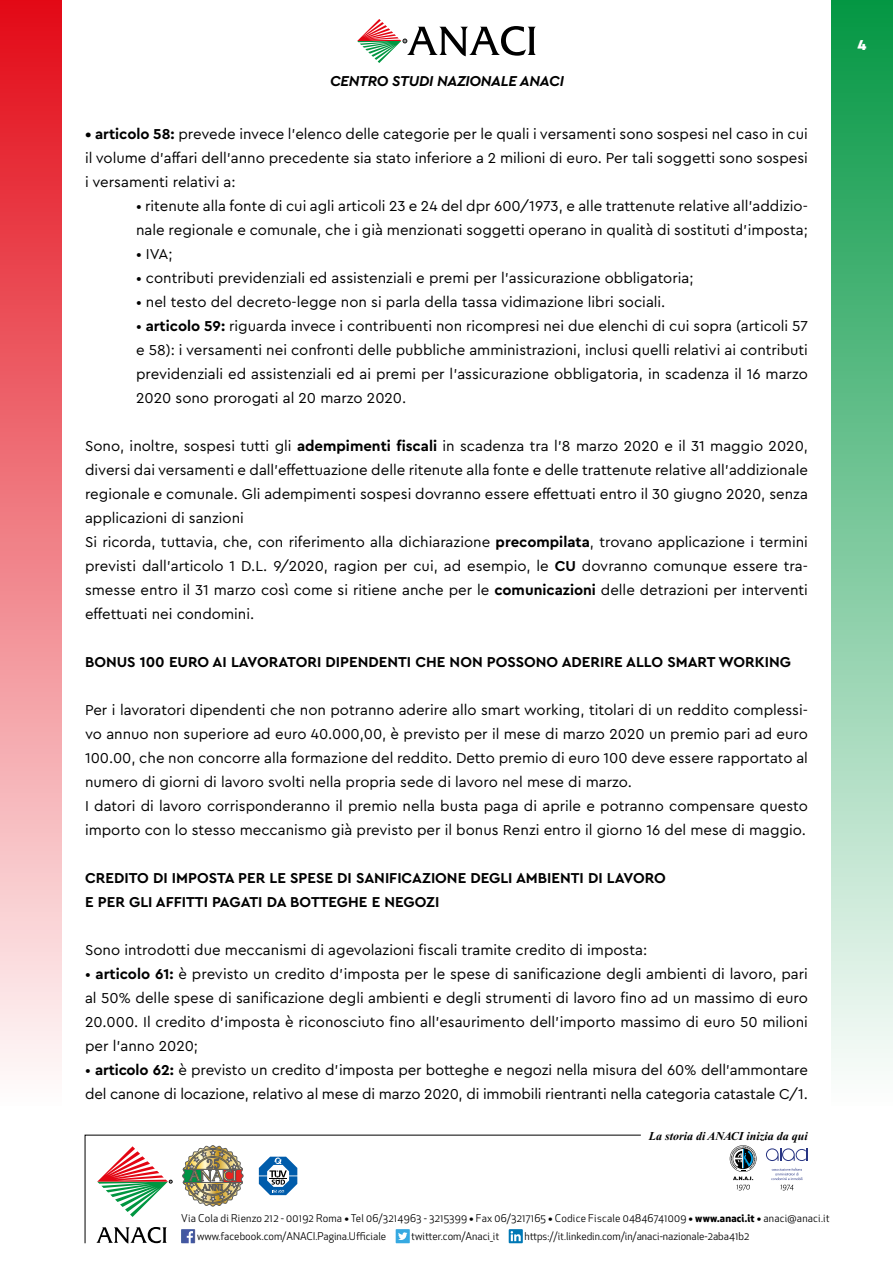
<style>
.page{position:relative;width:893px;height:1263px;background:#fff}
.page>*{position:absolute;margin:0;border:0;box-sizing:border-box;transform-origin:0 0}
.t1{font:15px/24px "Cera Pro";color:#000}
.t2{font:700 15px/24px "Cera Pro";color:#000}
.t3{font:italic 700 15px "Cera Pro";letter-spacing:-.02em;color:#000}
.t4{font:900 15px "Cera Pro";color:#fff}
.t5{font:italic 700 12px "Times New Roman";color:#000}
.t6{font:10.5px/18px "Apex New";letter-spacing:.02em;color:#000}
.t7{font:10.5px "Apex New";color:#000}
.s1{font-weight:700}
.s2{font-family:"Cera Pro";font-weight:700;font-style:italic}
</style>
<div class="page">
<div style="left:0;top:0;width:62px;height:1106px;background:linear-gradient(to bottom,#e30916,#fefcfd)"></div>
<div style="left:831px;top:0;width:62px;height:1106px;background:linear-gradient(to bottom,#049743,#fdfefd)"></div>
<svg style="left:357px;top:19px;width:179px;height:44px"></svg>
<svg style="left:766px;top:1148px;width:42px;height:13px"></svg>
<svg style="left:730px;top:1145px;width:26px;height:45px"></svg>
<svg style="left:771px;top:1168px;width:32px;height:22px"></svg>
<svg style="left:85px;top:1135px;width:556px;height:108px"></svg>
<div style="left:396px;top:1229px;width:14px;height:14px;background:#36a9e1"></div>
<svg style="left:398px;top:1232px;width:9px;height:8px"></svg>
<img style="left:181px;top:1229px;width:14px;height:14px">
<svg style="left:509px;top:1229px;width:14px;height:14px"></svg>
<svg style="left:511px;top:1231px;width:10px;height:10px"></svg>
<img style="left:182px;top:1145px;width:61px;height:61px">
<svg style="left:259px;top:1157px;width:38px;height:38px"></svg>
<svg style="left:96px;top:1227px;width:71px;height:16px"></svg>
<svg style="left:97px;top:1146px;width:75px;height:71px"></svg>
<p class="t3" style="left:330px;top:71px;width:235px">CENTRO STUDI NAZIONALE ANACI</p>
<p class="t1" style="left:85px;top:121px;width:724px;text-align:justify"><span class="s1">• articolo 58:</span> prevede invece l’elenco delle categorie per le quali i versamenti sono sospesi nel caso in cui il volume d’affari dell’anno precedente sia stato inferiore a 2 milioni di euro. Per tali soggetti sono sospesi i versamenti relativi a:</p>
<p class="t1" style="left:136px;top:193px;width:673px">• ritenute alla fonte di cui agli articoli 23 e 24 del dpr 600/1973, e alle trattenute relative all’addizio&shy;nale regionale e comunale, che i già menzionati soggetti operano in qualità di sostituti d’imposta;</p>
<p class="t1" style="left:136px;top:241px;width:38px">• IVA;</p>
<p class="t1" style="left:136px;top:265px;width:559px">• contributi previdenziali ed assistenziali e premi per l’assicurazione obbligatoria;</p>
<p class="t1" style="left:136px;top:289px;width:531px">• nel testo del decreto-legge non si parla della tassa vidimazione libri sociali.</p>
<p class="t1" style="left:136px;top:313px;width:673px;text-align:justify">• <span class="s1">articolo 59:</span> riguarda invece i contribuenti non ricompresi nei due elenchi di cui sopra (articoli 57 e 58): i versamenti nei confronti delle pubbliche amministrazioni, inclusi quelli relativi ai contributi previdenziali ed assistenziali ed ai premi per l’assicurazione obbligatoria, in scadenza il 16 marzo 2020 sono prorogati al 20 marzo 2020.</p>
<p class="t1" style="left:85px;top:433px;width:724px">Sono, inoltre, sospesi tutti gli <span class="s1">adempimenti fiscali</span> in scadenza tra l’8 marzo 2020 e il 31 maggio 2020, diversi dai versamenti e dall’effettuazione delle ritenute alla fonte e delle trattenute relative all’addizionale regionale e comunale. Gli adempimenti sospesi dovranno essere effettuati entro il 30 giugno 2020, senza applicazioni di sanzioni<br>Si ricorda, tuttavia, che, con riferimento alla dichiarazione <span class="s1">precompilata</span>, trovano applicazione i termini previsti dall’articolo 1 D.L. 9/2020, ragion per cui, ad esempio, le <span class="s1">CU</span> dovranno comunque essere tra&shy;smesse entro il 31 marzo così come si ritiene anche per le <span class="s1">comunicazioni</span> delle detrazioni per interventi effettuati nei condomini.</p>
<p class="t2" style="left:85px;top:649px;width:707px">BONUS 100 EURO AI LAVORATORI DIPENDENTI CHE NON POSSONO ADERIRE ALLO SMART WORKING</p>
<p class="t1" style="left:85px;top:697px;width:724px">Per i lavoratori dipendenti che non potranno aderire allo smart working, titolari di un reddito complessi&shy;vo annuo non superiore ad euro 40.000,00, è previsto per il mese di marzo 2020 un premio pari ad euro 100.00, che non concorre alla formazione del reddito. Detto premio di euro 100 deve essere rapportato al numero di giorni di lavoro svolti nella propria sede di lavoro nel mese di marzo.<br>I datori di lavoro corrisponderanno il premio nella busta paga di aprile e potranno compensare questo importo con lo stesso meccanismo già previsto per il bonus Renzi entro il giorno 16 del mese di maggio.</p>
<p class="t2" style="left:85px;top:865px;width:582px">CREDITO DI IMPOSTA PER LE SPESE DI SANIFICAZIONE DEGLI AMBIENTI DI LAVORO<br>E PER GLI AFFITTI PAGATI DA BOTTEGHE E NEGOZI</p>
<p class="t1" style="left:85px;top:937px;width:564px">Sono introdotti due meccanismi di agevolazioni fiscali tramite credito di imposta:</p>
<p class="t1" style="left:85px;top:961px;width:724px;text-align:justify">• <span class="s1">articolo 61:</span> è previsto un credito d’imposta per le spese di sanificazione degli ambienti di lavoro, pari al 50% delle spese di sanificazione degli ambienti e degli strumenti di lavoro fino ad un massimo di euro 20.000. Il credito d’imposta è riconosciuto fino all’esaurimento dell’importo massimo di euro 50 milioni per l’anno 2020;</p>
<p class="t1" style="left:85px;top:1057px;width:724px">• <span class="s1">articolo 62:</span> è previsto un credito d’imposta per botteghe e negozi nella misura del 60% dell’ammontare del canone di locazione, relativo al mese di marzo 2020, di immobili rientranti nella categoria catastale C/1.</p>
<p class="t5" style="left:649px;top:1129px;width:161px">La storia di ANACI inizia da qui</p>
<p class="t4" style="left:857px;top:35px;width:10px">4</p>
<p class="t6" style="left:197px;top:1209px;width:634px;text-indent:-16px">Via Cola di Rienzo 212 - 00192 Roma <span class="s2">•</span> Tel 06/3214963 - 3215399 <span class="s2">•</span> Fax 06/3217165 <span class="s2">•</span> Codice Fiscale 04846741009 <span class="s2">•</span> <span class="s1">www.anaci.it</span> <span class="s2">•</span> anaci@anaci.it www.facebook.com/ANACI.Pagina.Ufficiale</p>
<p class="t7" style="left:411px;top:1229px;width:90px">twitter.com/Anaci_it</p>
<p class="t7" style="left:524px;top:1229px;width:226px">https://it.linkedin.com/in/anaci-nazionale-2aba41b2</p>
</div>
